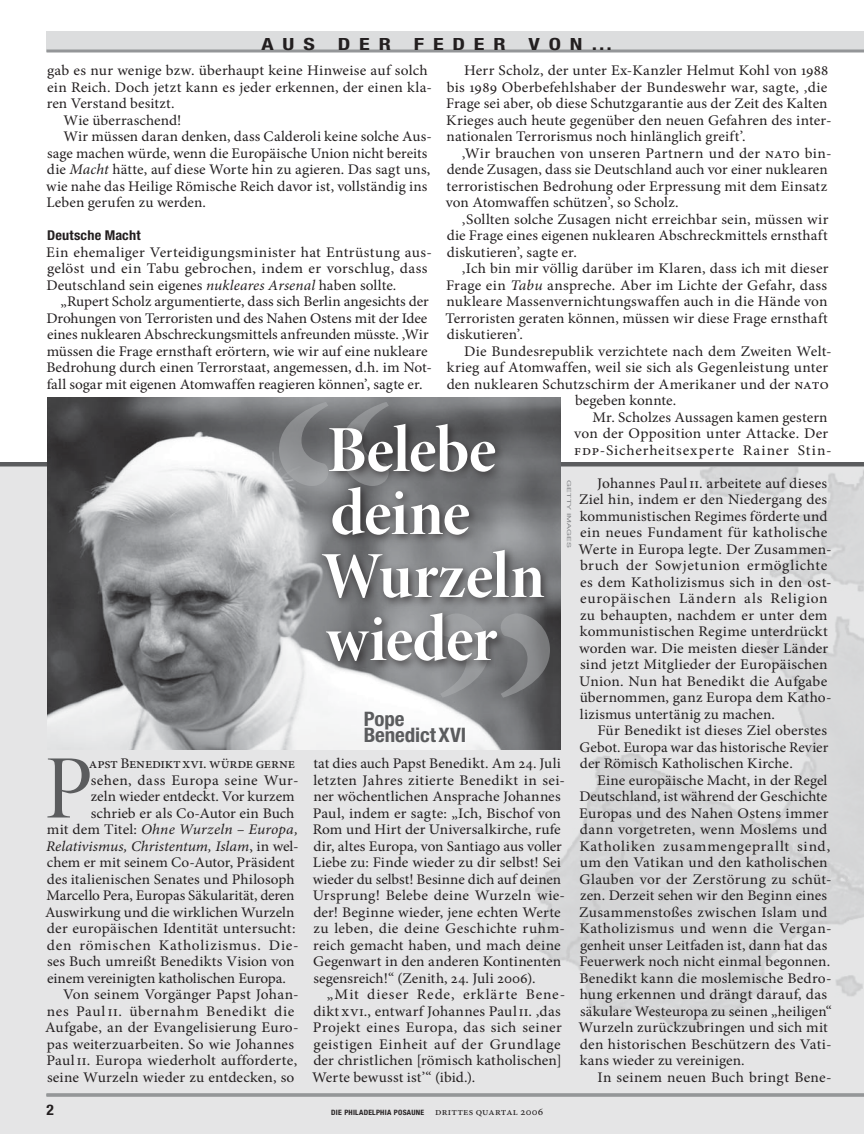
<style>
.page{position:relative;width:864px;height:1134px;background:#fff}
.page>*{position:absolute;margin:0;border:0;box-sizing:border-box;transform-origin:0 0}
.t1{font:91.05px "Minion Pro Disp";color:#5b5c5e}
.t2{font:66px/63px "Minion Pro Bold Disp";letter-spacing:-.01em;color:#fff}
.t3{font:700 condensed 19.95px/16.5px "Helvetica Neue LT Std";letter-spacing:-.005em;color:#5b5c5e;scale:1.05 1}
.t4{font:700 condensed 16.8px "Helvetica Neue LT Std";letter-spacing:.4em;color:#231f20;scale:1.31 1}
.t5{font:15px "Times New Roman";color:#231f20}
.t6{font:14.7px/16.5px "Minion Pro";letter-spacing:.01em;color:#231f20;scale:1.05 1}
.t7{font:14.7px/16.5px "Minion Pro";letter-spacing:.01em;color:#231f20;scale:1.04 1}
.t8{font:italic 14.7px "Minion Pro";color:#231f20;scale:1.05 1}
.t9{font:14.7px "Minion Pro";letter-spacing:.01em;color:#231f20}
.t10{font:14.7px "Minion Pro";letter-spacing:.05em;color:#231f20;scale:1.05 1}
.t11{font:14.7px "Minion Pro";letter-spacing:-.01em;color:#231f20;scale:1.04 1}
.t12{font:700 condensed 13.5px "Helvetica Neue LT Std";color:#231f20;scale:1.05 1}
.t13{font:10.5px "Minion Pro";letter-spacing:.02em;color:#231f20;scale:1.05 1}
.t14{font:700 condensed 7.35px "Helvetica Neue LT Std";color:#231f20;scale:1.05 1}
.t15{font:5.4px "Helvetica Neue";letter-spacing:.035em;color:#808285;scale:1.67 1}
.s1{font-style:italic}
.s2{font-style:normal}
</style>
<div class="page">
<div style="left:46px;top:32px;width:818px;height:20px;background:#dcddde"></div>
<hr style="left:46px;top:50px;width:818px;height:2px;background:#949698">
<div style="left:0;top:464px;width:864px;height:670px;background:linear-gradient(to right,#e7e7e8,#dededf)"></div>
<hr style="left:46px;top:1094px;width:818px;height:2px;background:#949698">
<hr style="left:0;top:462px;width:864px;height:4px;background:#5b5c5e">
<img style="left:47px;top:398px;width:514px;height:352px">
<svg style="left:279px;top:402px;width:110px;height:84px"></svg>
<svg style="left:440px;top:673px;width:110px;height:25px"></svg>
<div style="left:317px;top:418px;width:238px;height:255px;background:#231f20;opacity:.75"></div>
<p class="t4" style="left:262px;top:33px;width:42px">AUS</p>
<p class="t4" style="left:338px;top:33px;width:42px">DER</p>
<p class="t4" style="left:414px;top:33px;width:72px">FEDER</p>
<p class="t4" style="left:529px;top:33px;width:66px">VON…</p>
<p class="t6" style="left:47px;top:62px;width:364px">gab es nur wenige bzw. überhaupt keine Hinweise auf solch</p>
<p class="t6" style="left:47px;top:79px;width:368px">ein Reich. Doch jetzt kann es jeder erkennen, der einen kla-</p>
<p class="t7" style="left:47px;top:95px;width:124px">ren Verstand besitzt.</p>
<p class="t7" style="left:64px;top:112px;width:115px">Wie überraschend!</p>
<p class="t7" style="left:64px;top:128px;width:356px">Wir müssen daran denken, dass Calderoli keine solche Aus-</p>
<p class="t9" style="left:47px;top:143px;width:382px">sage machen würde, wenn die Europäische Union nicht bereits</p>
<p class="t7" style="left:47px;top:161px;width:370px">die <span class="s1">Macht</span> hätte, auf diese Worte hin zu agieren. Das sagt uns,</p>
<p class="t7" style="left:46px;top:178px;width:368px">wie nahe das Heilige Römische Reich davor ist, vollständig ins</p>
<p class="t7" style="left:46px;top:194px;width:155px">Leben gerufen zu werden.</p>
<p class="t12" style="left:47px;top:227px;width:90px">Deutsche Macht</p>
<p class="t6" style="left:46px;top:244px;width:369px">Ein ehemaliger Verteidigungsminister hat Entrüstung aus&shy;gelöst und ein Tabu gebrochen, indem er vorschlug, dass<br>Deutschland sein eigenes <span class="s1">nukleares Arsenal</span> haben sollte<span class="s1">.</span></p>
<p class="t7" style="left:46px;top:293px;width:372px;text-indent:14px">„Rupert Scholz argumentierte, dass sich Berlin angesichts der Drohungen von Terroristen und des Nahen Ostens mit der Idee eines nuklearen Abschreckungsmittels anfreunden müsste. ‚Wir müssen die Frage ernsthaft erörtern, wie wir auf eine nukleare Bedrohung durch einen Terrorstaat, angemessen, d.h. im Not&shy;fall sogar mit eigenen Atomwaffen reagieren können’, sagte er.</p>
<p class="t6" style="left:446px;top:62px;width:369px;text-indent:18px">Herr Scholz, der unter Ex-Kanzler Helmut Kohl von 1988 bis 1989 Oberbefehlshaber der Bundeswehr war, sagte, ‚die Frage sei aber, ob diese Schutzgarantie aus der Zeit des Kalten Krieges auch heute gegenüber den neuen Gefahren des inter&shy;nationalen Terrorismus noch hinlänglich greift’.</p>
<p class="t6" style="left:446px;top:145px;width:369px;text-indent:16px">‚Wir brauchen von unseren Partnern und der NATO bin&shy;dende Zusagen, dass sie Deutschland auch vor einer nuklearen terroristischen Bedrohung oder Erpressung mit dem Einsatz von Atomwaffen schützen’, so Scholz.</p>
<p class="t6" style="left:447px;top:211px;width:365px;text-align:justify;text-indent:15px">‚Sollten solche Zusagen nicht erreichbar sein, müssen wir die Frage eines eigenen nuklearen Abschreckmittels ernsthaft diskutieren’, sagte er.</p>
<p class="t6" style="left:446px;top:260px;width:366px;text-align:justify;text-indent:16px">‚Ich bin mir völlig darüber im Klaren, dass ich mit dieser Frage ein <span class="s1">Tabu</span> anspreche. Aber im Lichte der Gefahr, dass nukleare Massenvernichtungswaffen auch in die Hände von Terroristen geraten können, müssen wir diese Frage ernsthaft diskutieren’.</p>
<p class="t6" style="left:464px;top:343px;width:351px">Die Bundesrepublik verzichtete nach dem Zweiten Welt-</p>
<p class="t6" style="left:447px;top:359px;width:365px">krieg auf Atomwaffen, weil sie sich als Gegenleistung unter</p>
<p class="t6" style="left:447px;top:376px;width:365px">den nuklearen Schutzschirm der Amerikaner und der NATO</p>
<p class="t7" style="left:575px;top:392px;width:99px">begeben konnte.</p>
<p class="t7" style="left:592px;top:409px;width:228px">Mr. Scholzes Aussagen kamen gestern</p>
<p class="t6" style="left:574px;top:425px;width:244px">von der Opposition unter Attacke. Der</p>
<p class="t6" style="left:574px;top:442px;width:247px">FDP-Sicherheitsexperte Rainer Stin-</p>
<p class="t5" style="left:602px;top:474px;width:9px">v</p>
<h2 class="t2" style="left:322px;top:420px;width:224px">Belebe deine<br>Wurzeln wieder</h2>
<p class="t6" style="left:579px;top:475px;width:243px;text-indent:19px">Johannes PaulII. arbeitete auf dieses Ziel hin, indem er den Niedergang des kommunistischen Regimes förderte und ein neues Fundament für katholische Werte in Europa legte. Der Zusammen&shy;bruch der Sowjetunion ermöglichte es dem Katholizismus sich in den ost&shy;europäischen Ländern als Religion zu behaupten, nachdem er unter dem kommunistischen Regime unterdrückt worden war. Die meisten dieser Länder sind jetzt Mitglieder der Europäischen Union. Nun hat Benedikt die Aufgabe übernommen, ganz Europa dem Katho&shy;lizismus untertänig zu machen.</p>
<p class="t6" style="left:580px;top:722px;width:238px;text-align:justify;text-indent:18px">Für Benedikt ist dieses Ziel oberstes Gebot. Europa war das historische Revier der Römisch Katholischen Kirche.</p>
<p class="t7" style="left:579px;top:772px;width:245px;text-indent:19px">Eine europäische Macht, in der Regel Deutschland, ist während der Geschichte Europas und des Nahen Ostens immer dann vorgetreten, wenn Moslems und Katholiken zusammengeprallt sind, um den Vatikan und den katholischen Glauben vor der Zerstörung zu schüt&shy;zen. Derzeit sehen wir den Beginn eines Zusammenstoßes zwischen Islam und Katholizismus und wenn die Vergan&shy;genheit unser Leitfaden ist, dann hat das Feuerwerk noch nicht einmal begonnen.<br>Benedikt kann die moslemische Bedro&shy;hung erkennen und drängt darauf, das säkulare Westeuropa zu seinen „heiligen“ Wurzeln zurückzubringen und sich mit den historischen Beschützern des Vati&shy;kans wieder zu vereinigen.</p>
<p class="t6" style="left:597px;top:1069px;width:225px">In seinem neuen Buch bringt Bene-</p>
<p class="t15" style="left:572px;top:480px;width:42px;rotate:90deg">getty images</p>
<h3 class="t3" style="left:364px;top:710px;width:99px">Pope<br>BenedictXVI</h3>
<p class="t7" style="left:313px;top:755px;width:244px">tat dies auch Papst Benedikt. Am 24. Juli letzten Jahres zitierte Benedikt in sei&shy;ner wöchentlichen Ansprache Johannes Paul, indem er sagte: „Ich, Bischof von Rom und Hirt der Universalkirche, rufe dir, altes Europa, von Santiago aus voller Liebe zu: Finde wieder zu dir selbst! Sei wieder du selbst! Besinne dich auf deinen Ursprung! Belebe deine Wurzeln wie&shy;der! Beginne wieder, jene echten Werte zu leben, die deine Geschichte ruhm&shy;reich gemacht haben, und mach deine Gegenwart in den anderen Kontinenten segensreich!“ (Zenith, 24. Juli 2006).</p>
<p class="t6" style="left:312px;top:986px;width:243px;text-indent:15px">„Mit dieser Rede, erklärte Bene&shy;diktXVI., entwarf Johannes PaulII. ‚das Projekt eines Europa, das sich seiner geistigen Einheit auf der Grundlage der christlichen [römisch katholischen] Werte bewusst ist’“ (ibid.).</p>
<h1 class="t1" style="left:44px;top:734px;width:50px">P</h1>
<p class="t11" style="left:89px;top:753px;width:200px">apst BenediktXVI. würde gerne</p>
<p class="t6" style="left:91px;top:772px;width:199px">sehen, dass Europa seine Wur-</p>
<p class="t7" style="left:91px;top:788px;width:198px">zeln wieder entdeckt. Vor kurzem</p>
<p class="t6" style="left:91px;top:805px;width:196px">schrieb er als Co-Autor ein Buch</p>
<p class="t8" style="left:47px;top:819px;width:241px"><span class="s2">mit dem Titel:</span> Ohne Wurzeln – Europa,</p>
<p class="t8" style="left:46px;top:836px;width:242px">Relativismus, Christentum, Islam<span class="s2">, in wel-</span></p>
<p class="t7" style="left:47px;top:854px;width:240px">chem er mit seinem Co-Autor, Präsident</p>
<p class="t7" style="left:47px;top:871px;width:240px">des italienischen Senates und Philosoph</p>
<p class="t7" style="left:46px;top:887px;width:240px">Marcello Pera, Europas Säkularität, deren</p>
<p class="t7" style="left:45px;top:904px;width:241px">Auswirkung und die wirklichen Wurzeln</p>
<p class="t6" style="left:47px;top:920px;width:238px">der europäischen Identität untersucht:</p>
<p class="t10" style="left:47px;top:935px;width:241px">den römischen Katholizismus. Die-</p>
<p class="t6" style="left:47px;top:953px;width:237px">ses Buch umreißt Benedikts Vision von</p>
<p class="t7" style="left:47px;top:970px;width:231px">einem vereinigten katholischen Europa.</p>
<p class="t6" style="left:63px;top:986px;width:226px">Von seinem Vorgänger Papst Johan-</p>
<p class="t6" style="left:47px;top:1003px;width:237px">nes Paul II. übernahm Benedikt die</p>
<p class="t6" style="left:45px;top:1019px;width:243px">Aufgabe, an der Evangelisierung Euro-</p>
<p class="t6" style="left:47px;top:1036px;width:237px">pas weiterzuarbeiten. So wie Johannes</p>
<p class="t6" style="left:46px;top:1052px;width:240px">PaulII. Europa wiederholt aufforderte,</p>
<p class="t6" style="left:47px;top:1069px;width:237px">seine Wurzeln wieder zu entdecken, so</p>
<p class="t14" style="left:331px;top:1108px;width:5px">die</p>
<p class="t14" style="left:344px;top:1108px;width:5px">philadelphia</p>
<p class="t14" style="left:394px;top:1108px;width:6px">posaune</p>
<p class="t13" style="left:435px;top:1104px;width:104px">drittes quartal 2006</p>
</div>
